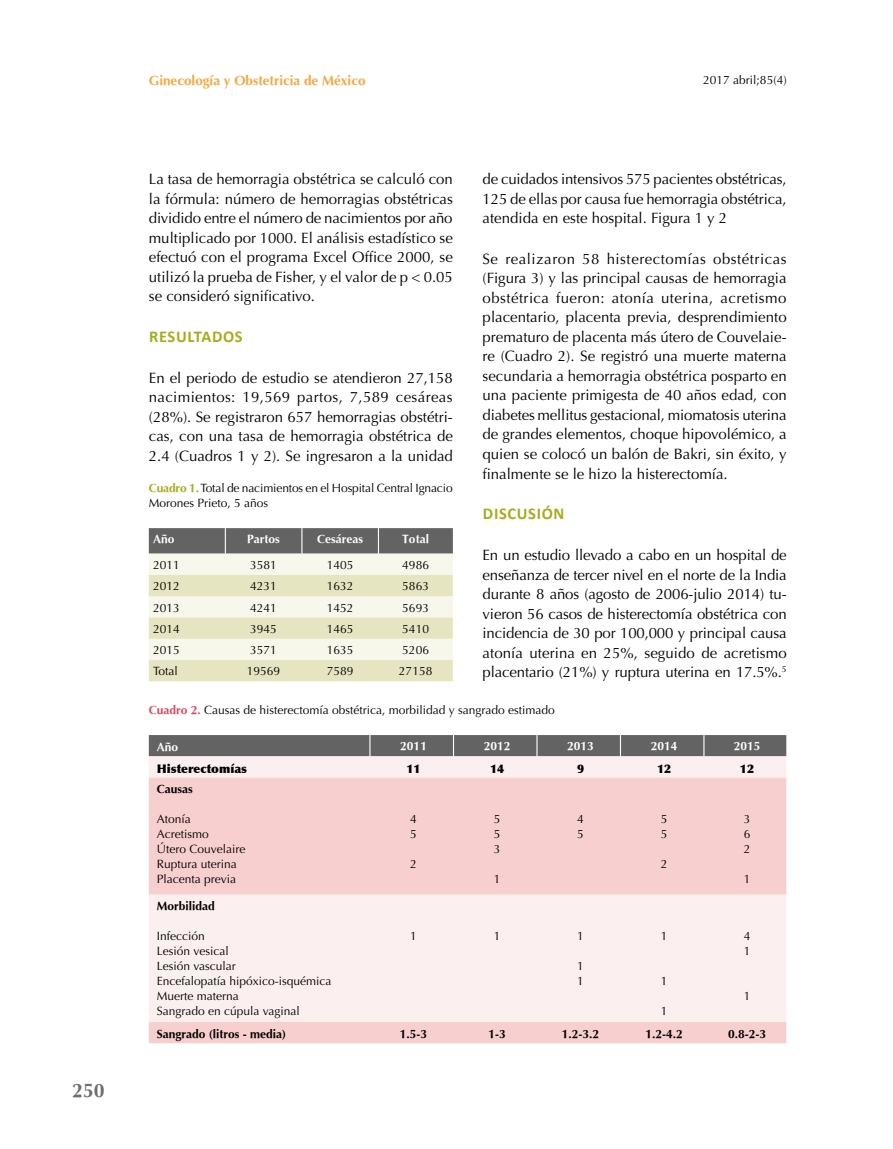
<style>
.page{position:relative;width:893px;height:1149px;background:#fff}
.page>*{position:absolute;margin:0;border:0;box-sizing:border-box;transform-origin:0 0}
.t1{font:700 19.5px "Optima";color:#706f6f}
.t2{font:700 16.5px "Calibri";letter-spacing:.04em;color:#a5ad1d}
.t3{font:15px/19.5px "Optima";color:#000;text-align:justify}
.t4{font:700 13.5px "Optima";color:#f7a73e}
.t5{font:12px/15px "Optima";color:#000}
.t6{font:700 12px "Optima";color:#000}
.t7{font:700 12px "Optima";color:#fff}
.t8{font:900 12px "Optima";color:#000}
.s1{font-weight:700;color:#de465f}
.s2{font-weight:700;color:#a5ad1d}
</style>
<div class="page">
<div style="left:149px;top:756px;width:637px;height:21px;background:#fcefef"></div>
<svg style="left:149px;top:777px;width:637px;height:265px;fill:#f6cfce"></svg>
<div style="left:149px;top:735px;width:637px;height:21px;background:#646363"></div>
<svg style="left:149px;top:528px;width:304px;height:153px;background:#d7d7c3"></svg>
<h1 class="t1" style="left:72px;top:1079px;width:34px">250</h1>
<p class="t4" style="left:149px;top:73px;width:218px">Ginecología y Obstetricia de México</p>
<p class="t5" style="left:703px;top:72px;width:85px">2017 abril;85(4)</p>
<p class="t3" style="left:483px;top:169px;width:306px">de cuidados intensivos 575 pacientes obstétricas, 125 de ellas por causa fue hemorragia obstétrica, atendida en este hospital. Figura 1 y 2</p>
<p class="t3" style="left:483px;top:249px;width:306px">Se realizaron 58 histerectomías obstétricas (Figura 3) y las principal causas de hemorragia obstétrica fueron: atonía uterina, acretismo placentario, placenta previa, desprendimiento prematuro de placenta más útero de Couvelaie&shy;re (Cuadro 2). Se registró una muerte materna secundaria a hemorragia obstétrica posparto en una paciente primigesta de 40 años edad, con diabetes mellitus gestacional, miomatosis uterina de grandes elementos, choque hipovolémico, a quien se colocó un balón de Bakri, sin éxito, y finalmente se le hizo la histerectomía.</p>
<p class="t2" style="left:483px;top:503px;width:83px">DISCUSIÓN</p>
<p class="t3" style="left:483px;top:545px;width:306px">En un estudio llevado a cabo en un hospital de enseñanza de tercer nivel en el norte de la India durante 8 años (agosto de 2006-julio 2014) tu&shy;vieron 56 casos de histerectomía obstétrica con incidencia de 30 por 100,000 y principal causa atonía uterina en 25%, seguido de acretismo placentario (21%) y ruptura uterina en 17.5%.<sup>5</sup></p>
<p class="t5" style="left:149px;top:702px;width:408px"><span class="s1">Cuadro 2.</span> Causas de histerectomía obstétrica, morbilidad y sangrado estimado</p>
<p class="t7" style="left:157px;top:740px;width:23px">Año</p>
<p class="t7" style="left:400px;top:739px;width:28px">2011</p>
<p class="t7" style="left:484px;top:739px;width:28px">2012</p>
<p class="t7" style="left:567px;top:739px;width:28px">2013</p>
<p class="t7" style="left:651px;top:739px;width:28px">2014</p>
<p class="t7" style="left:734px;top:739px;width:28px">2015</p>
<p class="t8" style="left:157px;top:761px;width:92px">Histerectomías</p>
<p class="t8" style="left:406px;top:761px;width:16px">11</p>
<p class="t8" style="left:490px;top:761px;width:16px">14</p>
<p class="t8" style="left:577px;top:761px;width:9px">9</p>
<p class="t8" style="left:657px;top:761px;width:16px">12</p>
<p class="t8" style="left:740px;top:761px;width:16px">12</p>
<p class="t6" style="left:157px;top:781px;width:38px">Causas</p>
<p class="t5" style="left:157px;top:811px;width:90px">Atonía<br>Acretismo<br>Útero Couvelaire<br>Ruptura uterina<br>Placenta previa</p>
<p class="t5" style="left:410px;top:811px;width:8px">4<br>5</p>
<p class="t3" style="left:149px;top:169px;width:306px">La tasa de hemorragia obstétrica se calculó con la fórmula: número de hemorragias obstétricas dividido entre el número de nacimientos por año multiplicado por 1000. El análisis estadístico se efectuó con el programa Excel Office 2000, se utilizó la prueba de Fisher, y el valor de p &lt; 0.05 se consideró significativo.</p>
<p class="t2" style="left:149px;top:326px;width:95px">RESULTADOS</p>
<p class="t3" style="left:149px;top:368px;width:306px">En el periodo de estudio se atendieron 27,158 nacimientos: 19,569 partos, 7,589 cesáreas (28%). Se registraron 657 hemorragias obstétri&shy;cas, con una tasa de hemorragia obstétrica de 2.4 (Cuadros 1 y 2). Se ingresaron a la unidad</p>
<p class="t5" style="left:149px;top:480px;width:305px"><span class="s2">Cuadro 1.</span> Total de nacimientos en el Hospital Central Ignacio<br>Morones Prieto, 5 años</p>
<p class="t7" style="left:153px;top:532px;width:23px">Año</p>
<p class="t7" style="left:247px;top:532px;width:34px">Partos</p>
<p class="t7" style="left:317px;top:532px;width:48px">Cesáreas</p>
<p class="t7" style="left:402px;top:532px;width:28px">Total</p>
<p class="t5" style="left:153px;top:557px;width:28px">2011</p>
<p class="t5" style="left:250px;top:557px;width:28px">3581</p>
<p class="t5" style="left:327px;top:557px;width:28px">1405</p>
<p class="t5" style="left:402px;top:557px;width:28px">4986</p>
<p class="t5" style="left:153px;top:578px;width:28px">2012</p>
<p class="t5" style="left:250px;top:578px;width:28px">4231</p>
<p class="t5" style="left:327px;top:578px;width:28px">1632</p>
<p class="t5" style="left:402px;top:578px;width:28px">5863</p>
<p class="t5" style="left:153px;top:600px;width:28px">2013</p>
<p class="t5" style="left:250px;top:600px;width:28px">4241</p>
<p class="t5" style="left:327px;top:600px;width:28px">1452</p>
<p class="t5" style="left:402px;top:600px;width:28px">5693</p>
<p class="t5" style="left:153px;top:621px;width:28px">2014</p>
<p class="t5" style="left:250px;top:621px;width:28px">3945</p>
<p class="t5" style="left:327px;top:621px;width:28px">1465</p>
<p class="t5" style="left:402px;top:621px;width:28px">5410</p>
<p class="t5" style="left:153px;top:642px;width:28px">2015</p>
<p class="t5" style="left:250px;top:642px;width:28px">3571</p>
<p class="t5" style="left:327px;top:642px;width:28px">1635</p>
<p class="t5" style="left:402px;top:642px;width:28px">5206</p>
<p class="t5" style="left:153px;top:663px;width:26px">Total</p>
<p class="t5" style="left:247px;top:663px;width:35px">19569</p>
<p class="t5" style="left:327px;top:663px;width:28px">7589</p>
<p class="t5" style="left:399px;top:663px;width:35px">27158</p>
<p class="t5" style="left:494px;top:811px;width:8px;text-align:justify">5<br>5<br>3</p>
<p class="t5" style="left:494px;top:871px;width:8px">1</p>
<p class="t5" style="left:577px;top:811px;width:8px">4<br>5</p>
<p class="t5" style="left:661px;top:811px;width:8px">5<br>5</p>
<p class="t5" style="left:661px;top:856px;width:8px">2</p>
<p class="t5" style="left:744px;top:811px;width:8px;text-align:justify">3<br>6<br>2</p>
<p class="t5" style="left:744px;top:871px;width:8px">1</p>
<p class="t5" style="left:410px;top:856px;width:8px">2</p>
<p class="t6" style="left:157px;top:898px;width:60px">Morbilidad</p>
<p class="t5" style="left:157px;top:928px;width:176px">Infección<br>Lesión vesical<br>Lesión vascular<br>Encefalopatía hipóxico-isquémica<br>Muerte materna<br>Sangrado en cúpula vaginal</p>
<p class="t5" style="left:410px;top:928px;width:8px">1</p>
<p class="t5" style="left:494px;top:928px;width:8px">1</p>
<p class="t5" style="left:577px;top:928px;width:8px">1</p>
<p class="t5" style="left:577px;top:958px;width:8px">1<br>1</p>
<p class="t5" style="left:661px;top:928px;width:8px">1</p>
<p class="t5" style="left:661px;top:973px;width:8px">1</p>
<p class="t5" style="left:661px;top:1003px;width:8px">1</p>
<p class="t5" style="left:744px;top:928px;width:8px">4<br>1</p>
<p class="t5" style="left:744px;top:988px;width:8px">1</p>
<p class="t6" style="left:157px;top:1026px;width:131px">Sangrado (litros - media)</p>
<p class="t6" style="left:400px;top:1026px;width:29px">1.5-3</p>
<p class="t6" style="left:488px;top:1026px;width:19px">1-3</p>
<p class="t6" style="left:562px;top:1026px;width:39px">1.2-3.2</p>
<p class="t6" style="left:645px;top:1026px;width:39px">1.2-4.2</p>
<p class="t6" style="left:728px;top:1026px;width:40px">0.8-2-3</p>
</div>
